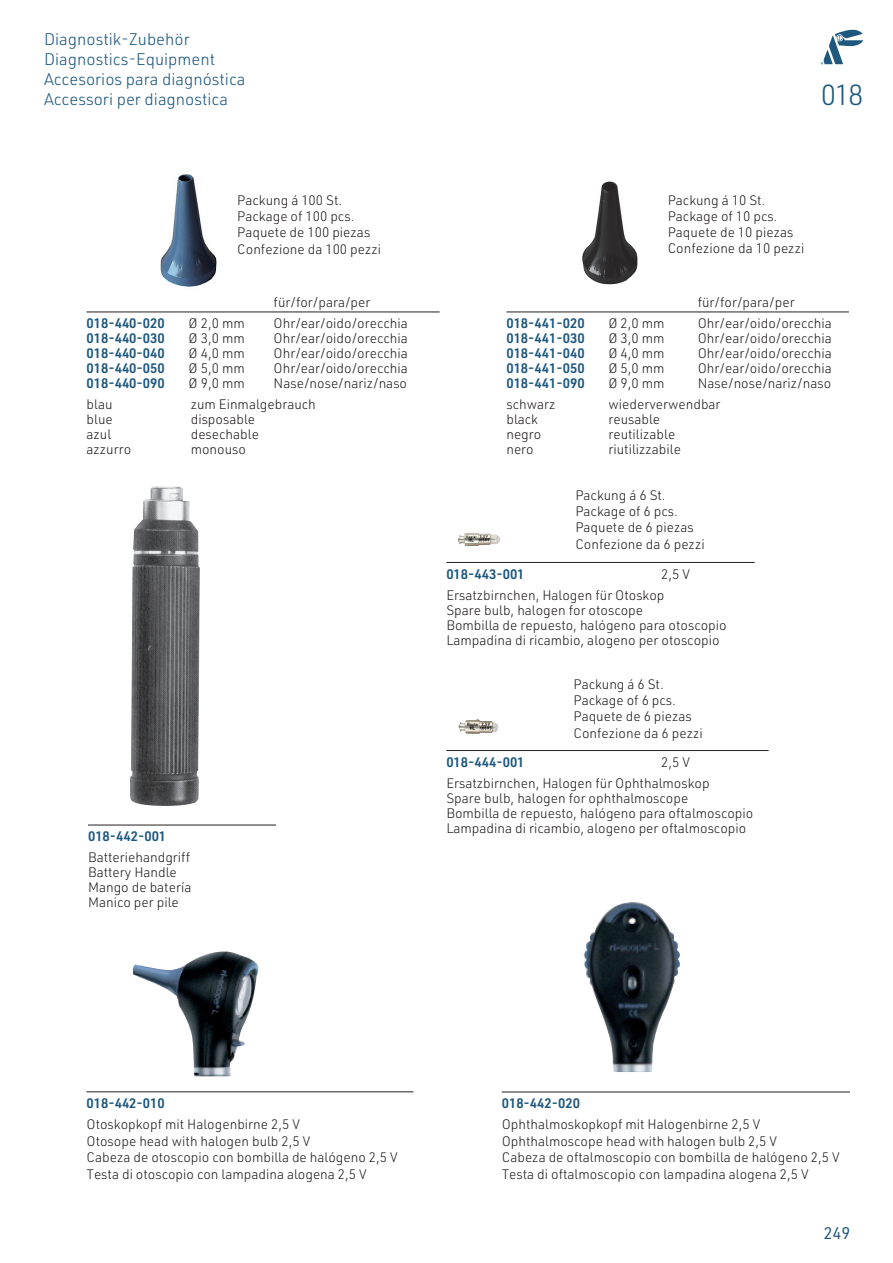
<style>
.page{position:relative;width:893px;height:1263px;background:#fff}
.page>*{position:absolute;margin:0;border:0;box-sizing:border-box;transform-origin:0 0}
.t1{font:300 28.5px "URWDIN";color:#1e587e}
.t2{font:300 16.5px/19.8px "URWDIN";color:#1e587e}
.t3{font:16.5px "URWDIN";color:#1e587e}
.t4{font:300 13.5px/16.2px "URWDIN";color:#231f20}
.t5{font:600 13.5px "URWDIN";color:#1e587e}
</style>
<div class="page">
<svg style="left:821px;top:29px;width:42px;height:35px"></svg>
<hr style="left:87px;top:312px;width:353px;height:1px;background:#231f20">
<hr style="left:506px;top:312px;width:343px;height:1px;background:#231f20">
<hr style="left:446px;top:562px;width:309px;height:1px;background:#231f20">
<hr style="left:446px;top:750px;width:323px;height:1px;background:#231f20">
<img style="left:457px;top:533px;width:43px;height:13px">
<img style="left:458px;top:719px;width:40px;height:15px">
<hr style="left:87px;top:1091px;width:326px;height:1px;background:#231f20">
<img style="left:133px;top:951px;width:126px;height:125px">
<hr style="left:502px;top:1091px;width:348px;height:1px;background:#231f20">
<img style="left:583px;top:902px;width:98px;height:170px">
<img style="left:130px;top:486px;width:70px;height:320px">
<hr style="left:88px;top:825px;width:188px;height:1px;background:#231f20">
<img style="left:160px;top:174px;width:57px;height:113px">
<img style="left:582px;top:181px;width:56px;height:104px">
<p class="t2" style="left:44px;top:29px;width:203px">Diagnostik-Zubehör<br>Diagnostics-Equipment<br>Accesorios para diagnóstica<br>Accessori per diagnostica</p>
<p class="t4" style="left:237px;top:192px;width:145px">Packung á 100 St.<br>Package of 100 pcs.<br>Paquete de 100 piezas<br>Confezione da 100 pezzi</p>
<p class="t4" style="left:274px;top:294px;width:98px">für/for/para/per</p>
<p class="t5" style="left:87px;top:314px;width:80px">018-440-020</p>
<p class="t4" style="left:189px;top:315px;width:58px">Ø 2,0 mm</p>
<p class="t4" style="left:274px;top:315px;width:136px">Ohr/ear/oido/orecchia</p>
<p class="t5" style="left:87px;top:329px;width:80px">018-440-030</p>
<p class="t4" style="left:189px;top:330px;width:58px">Ø 3,0 mm</p>
<p class="t4" style="left:274px;top:330px;width:136px">Ohr/ear/oido/orecchia</p>
<p class="t5" style="left:87px;top:344px;width:80px">018-440-040</p>
<p class="t4" style="left:189px;top:345px;width:58px">Ø 4,0 mm</p>
<p class="t4" style="left:274px;top:345px;width:136px">Ohr/ear/oido/orecchia</p>
<p class="t5" style="left:87px;top:359px;width:80px">018-440-050</p>
<p class="t4" style="left:189px;top:360px;width:58px">Ø 5,0 mm</p>
<p class="t4" style="left:274px;top:360px;width:136px">Ohr/ear/oido/orecchia</p>
<p class="t5" style="left:87px;top:374px;width:80px">018-440-090</p>
<p class="t4" style="left:189px;top:375px;width:58px">Ø 9,0 mm</p>
<p class="t4" style="left:274px;top:375px;width:135px">Nase/nose/nariz/naso</p>
<p class="t4" style="left:87px;top:396px;width:27px">blau</p>
<p class="t4" style="left:191px;top:396px;width:127px">zum Einmalgebrauch</p>
<p class="t4" style="left:87px;top:411px;width:28px">blue</p>
<p class="t4" style="left:191px;top:411px;width:66px">disposable</p>
<p class="t4" style="left:87px;top:426px;width:26px">azul</p>
<p class="t4" style="left:191px;top:426px;width:70px">desechable</p>
<p class="t4" style="left:87px;top:441px;width:46px">azzurro</p>
<p class="t4" style="left:191px;top:441px;width:57px">monouso</p>
<p class="t5" style="left:88px;top:827px;width:80px">018-442-001</p>
<p class="t4" style="left:88px;top:850px;width:105px;line-height:15px">Batteriehandgriff<br>Battery Handle<br>Mango de batería<br>Manico per pile</p>
<h1 class="t1" style="left:821px;top:77px;width:44px">018</h1>
<p class="t4" style="left:668px;top:191px;width:138px">Packung á 10 St.<br>Package of 10 pcs.<br>Paquete de 10 piezas<br>Confezione da 10 pezzi</p>
<p class="t4" style="left:698px;top:294px;width:98px">für/for/para/per</p>
<p class="t5" style="left:506px;top:314px;width:80px">018-441-020</p>
<p class="t4" style="left:608px;top:315px;width:58px">Ø 2,0 mm</p>
<p class="t4" style="left:698px;top:315px;width:136px">Ohr/ear/oido/orecchia</p>
<p class="t5" style="left:506px;top:329px;width:80px">018-441-030</p>
<p class="t4" style="left:608px;top:330px;width:58px">Ø 3,0 mm</p>
<p class="t4" style="left:698px;top:330px;width:136px">Ohr/ear/oido/orecchia</p>
<p class="t5" style="left:506px;top:344px;width:80px">018-441-040</p>
<p class="t4" style="left:608px;top:345px;width:58px">Ø 4,0 mm</p>
<p class="t4" style="left:698px;top:345px;width:136px">Ohr/ear/oido/orecchia</p>
<p class="t5" style="left:506px;top:359px;width:80px">018-441-050</p>
<p class="t4" style="left:608px;top:360px;width:58px">Ø 5,0 mm</p>
<p class="t4" style="left:698px;top:360px;width:136px">Ohr/ear/oido/orecchia</p>
<p class="t5" style="left:506px;top:374px;width:80px">018-441-090</p>
<p class="t4" style="left:608px;top:375px;width:58px">Ø 9,0 mm</p>
<p class="t4" style="left:698px;top:375px;width:135px">Nase/nose/nariz/naso</p>
<p class="t4" style="left:506px;top:396px;width:51px">schwarz</p>
<p class="t4" style="left:608px;top:396px;width:114px">wiederverwendbar</p>
<p class="t4" style="left:506px;top:411px;width:33px">black</p>
<p class="t4" style="left:608px;top:411px;width:53px">reusable</p>
<p class="t4" style="left:506px;top:426px;width:36px">negro</p>
<p class="t4" style="left:608px;top:426px;width:68px">reutilizable</p>
<p class="t4" style="left:506px;top:441px;width:29px">nero</p>
<p class="t4" style="left:608px;top:441px;width:74px">riutilizzabile</p>
<p class="t4" style="left:575px;top:487px;width:131px">Packung á 6 St.<br>Package of 6 pcs.<br>Paquete de 6 piezas<br>Confezione da 6 pezzi</p>
<p class="t5" style="left:446px;top:565px;width:80px">018-443-001</p>
<p class="t4" style="left:446px;top:563px;width:245px;line-height:21px;text-indent:215px">2,5 V<br>Ersatzbirnchen, Halogen für Otoskop</p>
<p class="t4" style="left:446px;top:602px;width:282px;line-height:15px">Spare bulb, halogen for otoscope<br>Bombilla de repuesto, halógeno para otoscopio<br>Lampadina di ricambio, alogeno per otoscopio</p>
<p class="t4" style="left:573px;top:676px;width:131px">Packung á 6 St.<br>Package of 6 pcs.<br>Paquete de 6 piezas<br>Confezione da 6 pezzi</p>
<p class="t5" style="left:446px;top:753px;width:80px">018-444-001</p>
<p class="t4" style="left:446px;top:751px;width:265px;line-height:21px;text-indent:215px">2,5 V<br>Ersatzbirnchen, Halogen für Ophthalmoskop</p>
<p class="t4" style="left:446px;top:790px;width:309px;line-height:15px">Spare bulb, halogen for ophthalmoscope<br>Bombilla de repuesto, halógeno para oftalmoscopio<br>Lampadina di ricambio, alogeno per oftalmoscopio</p>
<p class="t5" style="left:87px;top:1094px;width:80px">018-442-010</p>
<p class="t4" style="left:87px;top:1116px;width:313px">Otoskopkopf mit Halogenbirne 2,5 V<br>Otosope head with halogen bulb 2,5 V<br>Cabeza de otoscopio con bombilla de halógeno 2,5 V Testa di otoscopio con lampadina alogena 2,5 V</p>
<p class="t5" style="left:502px;top:1094px;width:80px">018-442-020</p>
<p class="t4" style="left:502px;top:1116px;width:339px">Ophthalmoskopkopf mit Halogenbirne 2,5 V Ophthalmoscope head with halogen bulb 2,5 V<br>Cabeza de oftalmoscopio con bombilla de halógeno 2,5 V Testa di oftalmoscopio con lampadina alogena 2,5 V</p>
<p class="t3" style="left:824px;top:1222px;width:28px">249</p>
</div>
